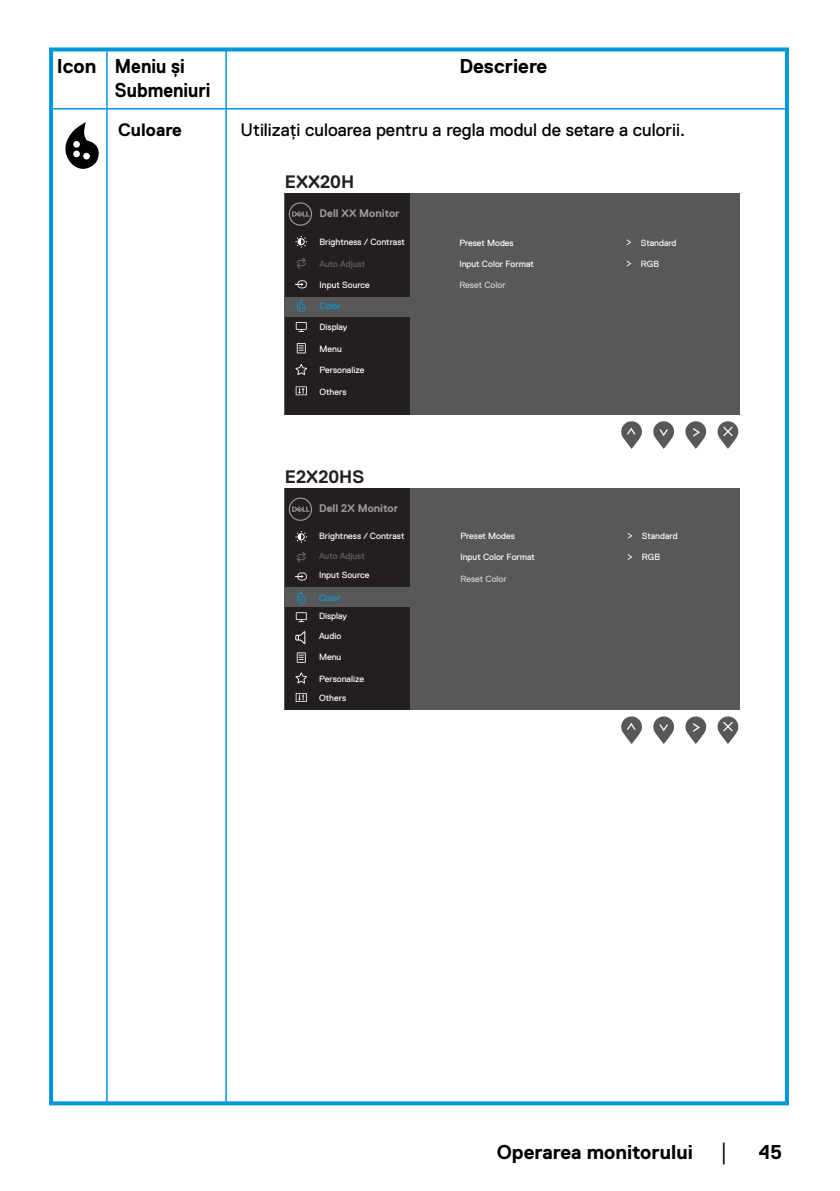
<style>
.page{position:relative;width:840px;height:1191px;background:#fff}
.page>*{position:absolute;margin:0;border:0;box-sizing:border-box;transform-origin:0 0}
.t1{font:700 20px/24px "Dell Replica";color:#000}
.t2{font:18px "Dell Replica";color:#000}
.t3{font:700 18px "Dell Replica";color:#231f20}
.t4{font:700 18px "Dell Replica";color:#000}
.t5{font:18px "Arial";color:#000}
.t6{font:700 11px "Dell Replica";color:#9b9b9b}
.t7{font:9px/19.2px "Dell Replica";color:#fff}
.t8{font:9px "Dell Replica";color:#646464}
.t9{font:9px "Dell Replica";color:#d1d2d4}
.t10{font:9px "Dell Replica";color:#069edb}
</style>
<div class="page">
<svg style="left:65px;top:122px;width:34px;height:47px"></svg>
<hr style="left:51px;top:108px;width:737px;height:1px;background:#0098d9">
<hr style="left:106px;top:52px;width:2px;height:1053px;background:#0098d9">
<hr style="left:225px;top:50px;width:2px;height:1054px;background:#0098d9">
<svg style="left:784px;top:51px;width:4px;height:1050px;fill:#0098d9"></svg>
<svg style="left:49px;top:51px;width:4px;height:1050px;fill:#0098d9"></svg>
<svg style="left:49px;top:47px;width:739px;height:4px;fill:#0098d9"></svg>
<svg style="left:49px;top:1101px;width:739px;height:4px;fill:#0098d9"></svg>
<svg style="left:685px;top:421px;width:20px;height:28px"></svg>
<svg style="left:717px;top:421px;width:20px;height:28px"></svg>
<svg style="left:653px;top:421px;width:20px;height:28px"></svg>
<svg style="left:621px;top:421px;width:20px;height:28px"></svg>
<div style="left:284px;top:193px;width:455px;height:222px;background:#57585a"></div>
<div style="left:284px;top:193px;width:125px;height:222px;background:#231f20"></div>
<div style="left:284px;top:297px;width:125px;height:20px;background:#57585a"></div>
<svg style="left:288px;top:202px;width:24px;height:24px"></svg>
<svg style="left:295px;top:236px;width:12px;height:12px"></svg>
<svg style="left:296px;top:257px;width:10px;height:12px"></svg>
<svg style="left:297px;top:299px;width:8px;height:13px"></svg>
<svg style="left:295px;top:322px;width:11px;height:10px"></svg>
<svg style="left:296px;top:343px;width:9px;height:10px"></svg>
<svg style="left:295px;top:364px;width:12px;height:11px"></svg>
<svg style="left:295px;top:386px;width:12px;height:9px"></svg>
<svg style="left:295px;top:280px;width:11px;height:8px"></svg>
<svg style="left:626px;top:239px;width:5px;height:6px"></svg>
<svg style="left:626px;top:260px;width:5px;height:7px"></svg>
<svg style="left:685px;top:716px;width:20px;height:28px"></svg>
<svg style="left:717px;top:716px;width:20px;height:28px"></svg>
<svg style="left:653px;top:716px;width:20px;height:28px"></svg>
<svg style="left:621px;top:716px;width:20px;height:28px"></svg>
<div style="left:284px;top:489px;width:455px;height:221px;background:#57585a"></div>
<div style="left:284px;top:489px;width:125px;height:221px;background:#231f20"></div>
<div style="left:284px;top:587px;width:125px;height:20px;background:#57585a"></div>
<svg style="left:288px;top:497px;width:24px;height:24px"></svg>
<svg style="left:295px;top:531px;width:12px;height:12px"></svg>
<svg style="left:296px;top:551px;width:10px;height:11px"></svg>
<svg style="left:297px;top:591px;width:8px;height:12px"></svg>
<svg style="left:295px;top:612px;width:11px;height:10px"></svg>
<svg style="left:296px;top:652px;width:9px;height:11px"></svg>
<svg style="left:295px;top:672px;width:12px;height:11px"></svg>
<svg style="left:295px;top:693px;width:12px;height:9px"></svg>
<svg style="left:295px;top:572px;width:11px;height:8px"></svg>
<svg style="left:295px;top:631px;width:10px;height:13px"></svg>
<svg style="left:627px;top:533px;width:5px;height:6px"></svg>
<svg style="left:627px;top:554px;width:5px;height:6px"></svg>
<h1 class="t1" style="left:115px;top:54px;width:97px;text-indent:-58px">Icon Meniu și<br>Submeniuri</h1>
<h1 class="t1" style="left:459px;top:54px;width:89px">Descriere</h1>
<h2 class="t4" style="left:118px;top:120px;width:65px">Culoare</h2>
<h2 class="t2" style="left:240px;top:120px;width:446px">Utilizați culoarea pentru a regla modul de setare a culorii.</h2>
<h2 class="t3" style="left:284px;top:172px;width:71px">EXX20H</h2>
<p class="t6" style="left:319px;top:207px;width:82px">Dell XX Monitor</p>
<p class="t7" style="left:319px;top:233px;width:87px">Brightness / Contrast</p>
<p class="t8" style="left:319px;top:258px;width:47px">Auto Adjust</p>
<p class="t7" style="left:319px;top:275px;width:52px">Input Source</p>
<p class="t10" style="left:319px;top:301px;width:23px">Color</p>
<p class="t7" style="left:319px;top:318px;width:29px">Display</p>
<p class="t7" style="left:319px;top:339px;width:24px">Menu</p>
<p class="t7" style="left:319px;top:360px;width:46px">Personalize</p>
<p class="t7" style="left:319px;top:382px;width:29px">Others</p>
<h2 class="t3" style="left:284px;top:467px;width:81px">E2X20HS</h2>
<p class="t6" style="left:319px;top:502px;width:81px">Dell 2X Monitor</p>
<p class="t7" style="left:319px;top:526px;width:87px">Brightness / Contrast</p>
<p class="t8" style="left:319px;top:551px;width:47px">Auto Adjust</p>
<p class="t7" style="left:319px;top:566px;width:52px">Input Source</p>
<p class="t10" style="left:319px;top:592px;width:23px">Color</p>
<p class="t7" style="left:319px;top:606px;width:29px">Display</p>
<p class="t7" style="left:319px;top:647px;width:24px">Menu</p>
<p class="t7" style="left:319px;top:626px;width:24px">Audio</p>
<p class="t7" style="left:319px;top:669px;width:46px">Personalize<br>Others</p>
<p class="t7" style="left:459px;top:233px;width:56px">Preset Modes</p>
<p class="t7" style="left:459px;top:254px;width:76px">Input Color Format</p>
<p class="t9" style="left:459px;top:280px;width:48px">Reset Color</p>
<p class="t7" style="left:460px;top:526px;width:56px">Preset Modes</p>
<p class="t7" style="left:460px;top:547px;width:76px">Input Color Format</p>
<p class="t9" style="left:460px;top:573px;width:48px">Reset Color</p>
<p class="t7" style="left:640px;top:233px;width:37px">Standard</p>
<p class="t7" style="left:640px;top:254px;width:20px">RGB</p>
<p class="t7" style="left:641px;top:526px;width:37px">Standard</p>
<p class="t7" style="left:641px;top:547px;width:20px">RGB</p>
<h1 class="t1" style="left:496px;top:1140px;width:197px">Operarea monitorului</h1>
<h2 class="t5" style="left:718px;top:1140px;width:13px">│</h2>
<h1 class="t1" style="left:758px;top:1140px;width:25px">45</h1>
</div>
